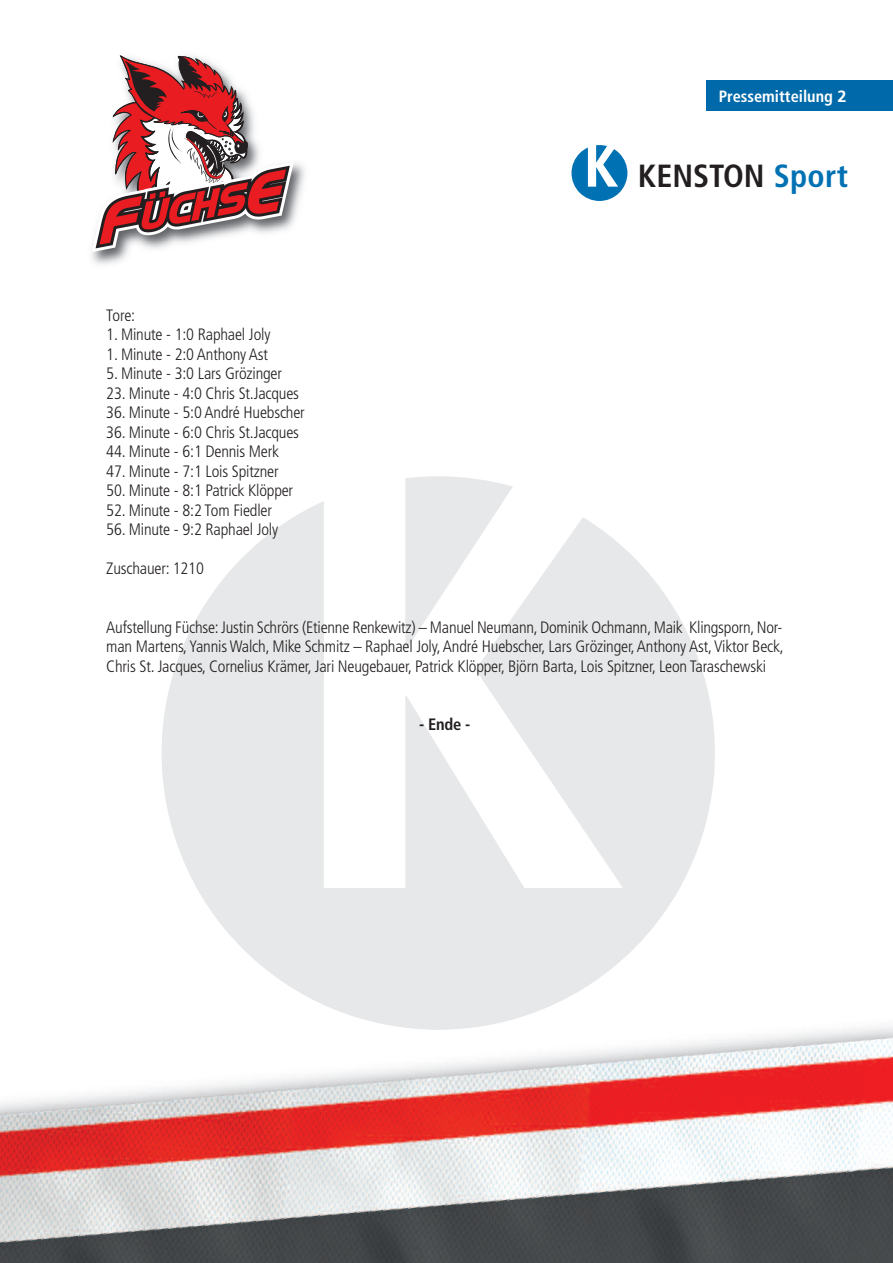
<style>
.page{position:relative;width:893px;height:1263px;background:#fff}
.page>*{position:absolute;margin:0;border:0;box-sizing:border-box;transform-origin:0 0}
.t1{font:700 condensed 32.1px "Frutiger";color:#231f20}
.t2{font:300 condensed 16.5px/19.5px "Frutiger";letter-spacing:-.01em;color:#231f20;text-align:justify}
.t3{font:700 condensed 16.5px "Frutiger";color:#231f20}
.t4{font:700 condensed 16.35px "Frutiger";color:#fff}
.s1{font-stretch:normal}
.s2{color:#0071b3}
</style>
<div class="page">
<svg style="left:405px;top:476px;width:108px;height:25px;background:#eaebec"></svg>
<svg style="left:162px;top:501px;width:553px;height:382px;fill:#e7e8e9"></svg>
<div style="left:706px;top:81px;width:187px;height:30px;background:#0069a9"></div>
<svg style="left:571px;top:145px;width:56px;height:56px"></svg>
<img style="left:91px;top:163px;width:214px;height:102px">
<svg style="left:92px;top:55px;width:202px;height:197px"></svg>
<img style="left:0;top:904px;width:893px;height:359px">
<img style="left:225px;top:929px;width:385px;height:101px">
<p class="t4" style="left:719px;top:89px;width:129px">Pressemitteilung <span class="s1">2</span></p>
<p class="t2" style="left:106px;top:306px;width:30px">Tore:</p>
<p class="t2" style="left:106px;top:326px;width:166px">1. Minute - 1:0 Raphael Joly</p>
<p class="t2" style="left:106px;top:345px;width:163px">1. Minute - 2:0 Anthony Ast</p>
<p class="t2" style="left:106px;top:365px;width:177px">5. Minute - 3:0 Lars Grözinger</p>
<p class="t2" style="left:106px;top:384px;width:194px">23. Minute - 4:0 Chris St.Jacques</p>
<p class="t2" style="left:106px;top:404px;width:200px">36. Minute - 5:0 André Huebscher</p>
<p class="t2" style="left:106px;top:423px;width:194px">36. Minute - 6:0 Chris St.Jacques</p>
<p class="t2" style="left:106px;top:443px;width:174px">44. Minute - 6:1 Dennis Merk</p>
<p class="t2" style="left:106px;top:462px;width:174px">47. Minute - 7:1 Lois Spitzner</p>
<p class="t2" style="left:106px;top:482px;width:188px">50. Minute - 8:1 Patrick Klöpper</p>
<p class="t2" style="left:106px;top:501px;width:167px">52. Minute - 8:2 Tom Fiedler</p>
<p class="t2" style="left:106px;top:521px;width:173px">56. Minute - 9:2 Raphael Joly</p>
<p class="t2" style="left:106px;top:560px;width:99px">Zuschauer: 1210</p>
<h1 class="t1" style="left:638px;top:163px;width:212px">KENSTON <span class="s2">Sport</span></h1>
<p class="t2" style="left:106px;top:618px;width:679px">Aufstellung Füchse: Justin Schrörs (Etienne Renkewitz) – Manuel Neumann, Dominik Ochmann, Maik Klingsporn, Nor&shy;man Martens, Yannis Walch, Mike Schmitz – Raphael Joly,André Huebscher, Lars Grözinger,Anthony Ast,Viktor Beck, Chris St. Jacques, Cornelius Krämer, Jari Neugebauer, Patrick Klöpper, Björn Barta, Lois Spitzner, Leon Taraschewski</p>
<p class="t3" style="left:419px;top:718px;width:53px">- Ende -</p>
</div>
